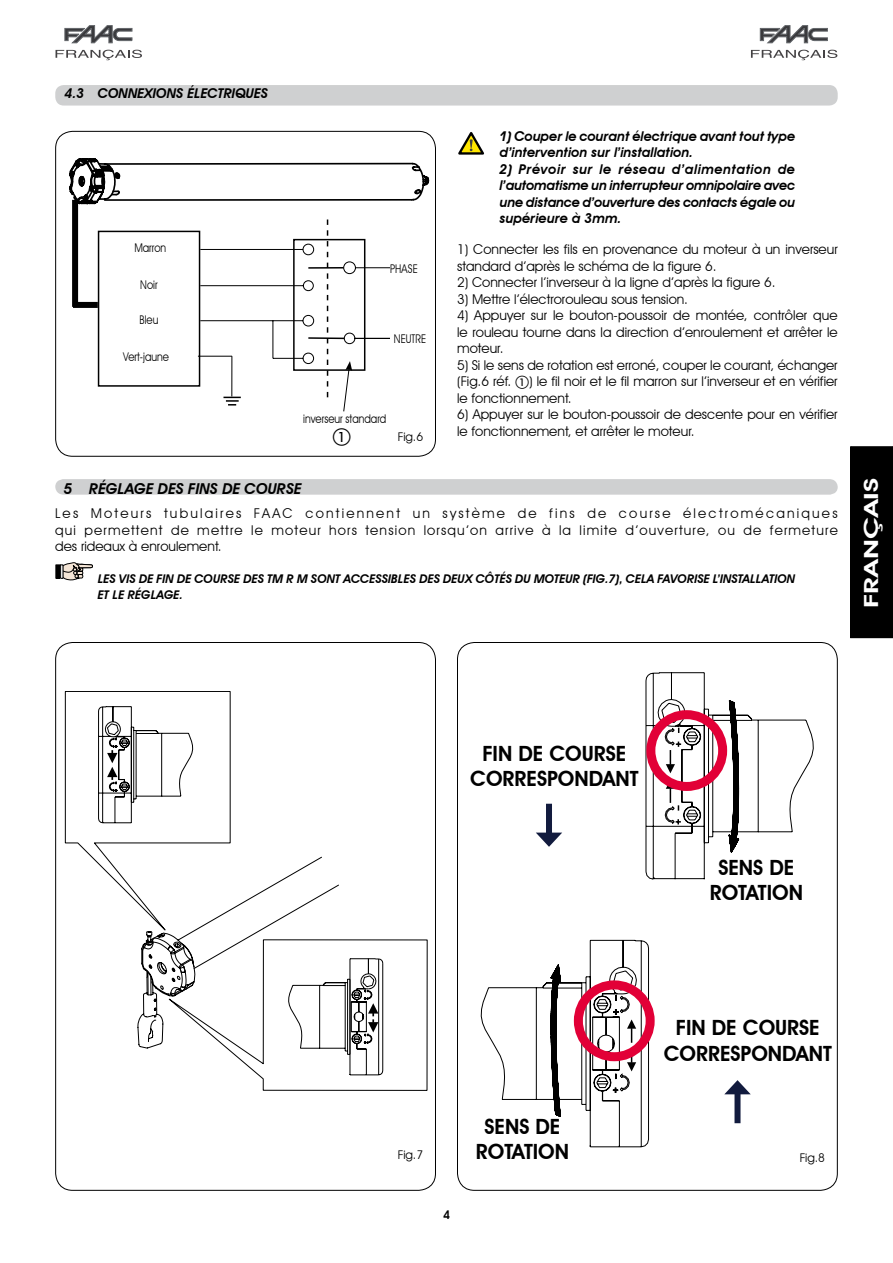
<style>
.page{position:relative;width:893px;height:1263px;background:#fff}
.page>*{position:absolute;margin:0;border:0;box-sizing:border-box;transform-origin:0 0}
.t1{font:600 21px/25.2px "Avant Garde IT Cby BT";color:#000;text-align:center}
.t2{font:600 19.5px "Avant Garde IT Cby BT";color:#fff;scale:1.5 1}
.t3{font:18px "European Pi One";color:#000}
.t4{font:italic 600 15px "Avant Garde IT Cby BT";color:#000}
.t5{font:13.5px/16.5px "Avant Garde IT Cby BT";color:#000;text-align:justify}
.t6{font:italic 600 13.5px/16.5px "Avant Garde IT Cby BT";color:#000}
.t7{font:italic 600 12px/16.5px "Avant Garde IT Cby BT";color:#000}
.t8{font:12px "Avant Garde IT Cby BT";color:#000;scale:.85 1}
.t9{font:12px "Avant Garde IT Cby BT";color:#000}
.s1{font-family:"European Pi One"}
</style>
<div class="page">
<svg style="left:55px;top:136px;width:49px;height:90px"></svg>
<svg style="left:104px;top:37px;width:329px;height:292px"></svg>
<svg style="left:343px;top:361px;width:9px;height:51px"></svg>
<div style="left:55px;top:131px;width:381px;height:326px;border:1px solid #000;border-radius:17px"></div>
<div style="left:98px;top:231px;width:102px;height:156px;border:2px solid #000"></div>
<svg style="left:343px;top:261px;width:46px;height:13px"></svg>
<hr style="left:308px;top:267px;width:36px;height:2px;background:#000">
<div style="left:344px;top:333px;width:11px;height:11px;border:1px solid #000;border-radius:5px"></div>
<hr style="left:308px;top:337px;width:36px;height:2px;background:#000">
<svg style="left:200px;top:243px;width:114px;height:121px"></svg>
<svg style="left:327px;top:219px;width:1px;height:178px"></svg>
<div style="left:293px;top:239px;width:72px;height:132px;border:1px solid #000"></div>
<div style="left:72px;top:200px;width:6px;height:107px;background:#000"></div>
<div style="left:73px;top:302px;width:25px;height:6px;background:#000"></div>
<div style="left:546px;top:804px;width:6px;height:34px;background:#121b3e"></div>
<svg style="left:536px;top:832px;width:26px;height:15px"></svg>
<svg style="left:65px;top:691px;width:363px;height:400px"></svg>
<svg style="left:645px;top:672px;width:169px;height:208px"></svg>
<svg style="left:480px;top:940px;width:169px;height:207px"></svg>
<div style="left:734px;top:1089px;width:6px;height:34px;background:#121b3e"></div>
<svg style="left:724px;top:1080px;width:27px;height:14px"></svg>
<svg style="left:223px;top:397px;width:18px;height:8px"></svg>
<hr style="left:198px;top:356px;width:34px;height:1px;background:#000">
<hr style="left:231px;top:356px;width:1px;height:40px;background:#000">
<div style="left:646px;top:710px;width:81px;height:81px;border:9px solid #e20037;border-radius:50%"></div>
<div style="left:574px;top:980px;width:81px;height:81px;border:9px solid #e20037;border-radius:50%"></div>
<svg style="left:65px;top:26px;width:67px;height:17px"></svg>
<svg style="left:56px;top:50px;width:86px;height:10px"></svg>
<svg style="left:760px;top:26px;width:67px;height:17px"></svg>
<svg style="left:751px;top:50px;width:86px;height:10px"></svg>
<div style="left:851px;top:447px;width:42px;height:191px;background:#000"></div>
<div style="left:850px;top:446px;width:43px;height:192px;border:1px solid #000"></div>
<svg style="left:892px;top:446px;width:1px;height:192px"></svg>
<div style="left:55px;top:479px;width:783px;height:16px;background:#cfd0d1"></div>
<div style="left:55px;top:85px;width:783px;height:21px;background:#cfd0d1;border-radius:9px"></div>
<svg style="left:458px;top:132px;width:26px;height:23px"></svg>
<div style="left:56px;top:565px;width:5px;height:13px;background:#000"></div>
<svg style="left:60px;top:562px;width:33px;height:18px"></svg>
<p class="t6" style="left:65px;top:85px;width:205px">4.3 CONNEXIONS ÉLECTRIQUES</p>
<p class="t8" style="left:134px;top:240px;width:39px">Marron</p>
<p class="t8" style="left:140px;top:278px;width:22px">Noir</p>
<p class="t8" style="left:140px;top:312px;width:24px">Bleu</p>
<p class="t8" style="left:123px;top:349px;width:55px">Vert-jaune</p>
<p class="t8" style="left:390px;top:262px;width:34px">PHASE</p>
<p class="t8" style="left:394px;top:331px;width:39px">NEUTRE</p>
<p class="t8" style="left:303px;top:411px;width:99px">inverseur standard</p>
<h3 class="t3" style="left:333px;top:427px;width:19px">a</h3>
<p class="t9" style="left:398px;top:429px;width:27px">Fig.6</p>
<p class="t6" style="left:500px;top:127px;width:297px">1) Couper le courant électrique avant tout type d’intervention sur l’installation.</p>
<p class="t6" style="left:500px;top:160px;width:297px;text-align:justify">2) Prévoir sur le réseau d’alimentation de l’automatisme un interrupteur omnipolaire avec une distance d’ouverture des contacts égale ou supérieure à 3mm.</p>
<p class="t5" style="left:457px;top:241px;width:382px">1) Connecter les fils en provenance du moteur à un inverseur standard d’après le schéma de la figure 6.</p>
<p class="t5" style="left:457px;top:274px;width:320px">2) Connecter l’inverseur à la ligne d’après la figure 6.</p>
<p class="t5" style="left:457px;top:290px;width:232px">3) Mettre l’électrorouleau sous tension.</p>
<p class="t5" style="left:457px;top:307px;width:382px">4) Appuyer sur le bouton-poussoir de montée, contrôler que le rouleau tourne dans la direction d’enroulement et arrêter le moteur.</p>
<p class="t5" style="left:457px;top:356px;width:382px">5) Si le sens de rotation est erroné, couper le courant, échanger (Fig.6 réf. <span class="s1">a</span>) le fil noir et le fil marron sur l’inverseur et en vérifier le fonctionnement.</p>
<p class="t5" style="left:457px;top:406px;width:382px">6) Appuyer sur le bouton-poussoir de descente pour en vérifier le fonctionnement, et arrêter le moteur.</p>
<p class="t4" style="left:64px;top:479px;width:239px">5 RÉGLAGE DES FINS DE COURSE</p>
<p class="t5" style="left:55px;top:505px;width:784px">Les Moteurs tubulaires FAAC contiennent un système de fins de course électromécaniques qui permettent de mettre le moteur hors tension lorsqu’on arrive à la limite d’ouverture, ou de fermeture des rideaux à enroulement.</p>
<p class="t7" style="left:98px;top:570px;width:699px">LES VIS DE FIN DE COURSE DES TM R M SONT ACCESSIBLES DES DEUX CÔTÉS DU MOTEUR (FIG.7), CELA FAVORISE L’INSTALLATION<br>ET LE RÉGLAGE.</p>
<h2 class="t2" style="left:859px;top:608px;width:88px;rotate:-90deg">FRANÇAIS</h2>
<h1 class="t1" style="left:470px;top:741px;width:170px">FIN DE COURSE<br>CORRESPONDANT</h1>
<h1 class="t1" style="left:710px;top:855px;width:95px">SENS DE<br>ROTATION</h1>
<h1 class="t1" style="left:664px;top:1015px;width:170px">FIN DE COURSE<br>CORRESPONDANT</h1>
<h1 class="t1" style="left:476px;top:1114px;width:95px">SENS DE<br>ROTATION</h1>
<p class="t9" style="left:398px;top:1147px;width:27px">Fig.7</p>
<p class="t9" style="left:800px;top:1150px;width:27px">Fig.8</p>
</div>
